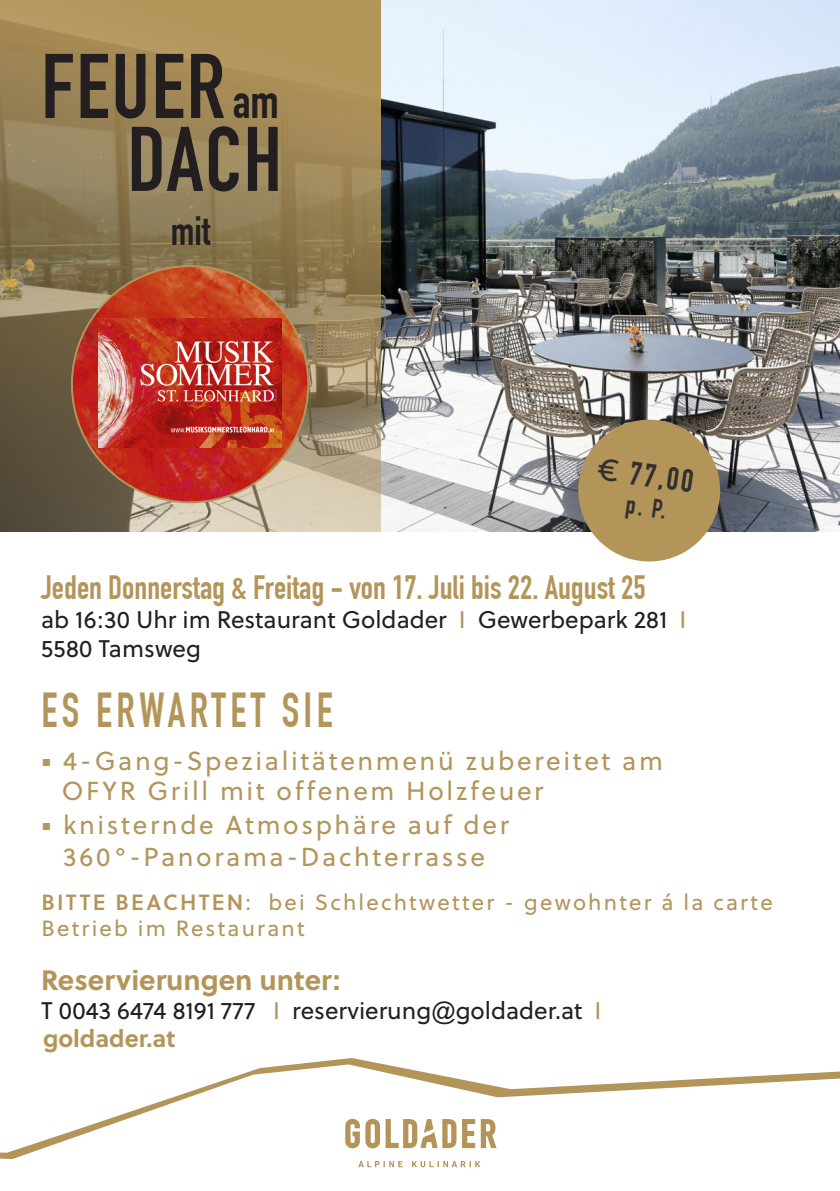
<style>
.page{position:relative;width:840px;height:1191px;background:#fff}
.page>*{position:absolute;margin:0;border:0;box-sizing:border-box;transform-origin:0 0}
.t1{font:700 90px "DIN Condensed";letter-spacing:.02em;color:#231f20}
.t2{font:700 48px "DIN Condensed";letter-spacing:.1em;color:#b3955a;scale:.9 1}
.t3{font:700 48px "DIN Condensed";color:#231f20}
.t4{font:700 40px "DIN Condensed";color:#231f20}
.t5{font:700 33px "DIN Condensed";color:#b3955a}
.H1_Kategorie{font:700 32px "DIN Condensed";color:#312f30}
.t6{font:700 28px "Soleil";color:#b3955a}
.t7{font:26px "Soleil";letter-spacing:.1em;color:#b3955a}
.H1_Kategorie-2{font:700 26px "DIN Condensed";color:#312f30}
.t8{font:24px/28.8px "Soleil";color:#231f20}
.t9{font:700 24px "Soleil";color:#b3955a}
.t10{font:22px "Soleil";letter-spacing:.1em;color:#b3955a}
.s1{font-family:"Soleil";font-weight:400}
.s2{color:#b3955a}
.s3{font-family:"Soleil Sb"}
.s4{font-family:"Arial"}
</style>
<div class="page">
<img style="left:380px;top:0;width:459px;height:531px">
<svg style="left:0;top:0;width:380px;height:531px;background:#98855c"></svg>
<svg style="left:0;top:1058px;width:839px;height:101px"></svg>
<svg style="left:569px;top:411px;width:159px;height:151px;background:#af9b73"></svg>
<img style="left:72px;top:266px;width:236px;height:236px;border-radius:118px">
<img style="left:98px;top:318px;width:183px;height:129px">
<svg style="left:358px;top:1161px;width:44px;height:6px"></svg>
<svg style="left:412px;top:1161px;width:68px;height:6px"></svg>
<svg style="left:462px;top:1119px;width:34px;height:29px"></svg>
<svg style="left:345px;top:1118px;width:111px;height:30px"></svg>
<p class="t1" style="left:41px;top:34px;width:185px">FEUER</p>
<p class="t1" style="left:127px;top:107px;width:156px">DACH</p>
<p class="t3" style="left:233px;top:73px;width:48px">am</p>
<p class="t4" style="left:171px;top:207px;width:41px">mit</p>
<p class="H1_Kategorie" style="left:600px;top:449px;width:97px;rotate:8deg"><span class="s1">€</span> 77,00</p>
<p class="H1_Kategorie-2" style="left:628px;top:489px;width:42px;rotate:8deg">p. P.</p>
<p class="t5" style="left:41px;top:568px;width:605px">Jeden Donnerstag &amp; Freitag - von 17. Juli bis 22. August 25</p>
<p class="t8" style="left:41px;top:605px;width:646px">ab 16:30 Uhr im Restaurant Goldader <span class="s2">I</span> Gewerbepark 281 <span class="s2">I<br></span>5580 Tamsweg</p>
<p class="t2" style="left:41px;top:682px;width:325px">ES ERWARTET SIE</p>
<p class="t7" style="left:41px;top:745px;width:622px">◼ 4-Gang-Spezialitätenmenü zubereitet am</p>
<p class="t7" style="left:62px;top:774px;width:483px">OFYR Grill mit offenem Holzfeuer</p>
<p class="t7" style="left:41px;top:809px;width:469px">◼ knisternde Atmosphäre auf der</p>
<p class="t7" style="left:63px;top:840px;width:423px">360°-Panorama-Dachterrasse</p>
<p class="t10" style="left:41px;top:888px;width:732px"><span class="s3">BITTE BEACHTEN</span>: bei Schlechtwetter - gewohnter á la carte</p>
<p class="t10" style="left:42px;top:914px;width:264px">Betrieb im Restaurant</p>
<p class="t6" style="left:41px;top:962px;width:300px">Reservierungen unter:</p>
<p class="t8" style="left:41px;top:997px;width:561px">T 0043 6474 8191 777 <span class="s2">I</span> reservierung<span class="s4">@</span>goldader.at <span class="s2">I</span></p>
<p class="t9" style="left:43px;top:1022px;width:134px">goldader.at</p>
</div>
